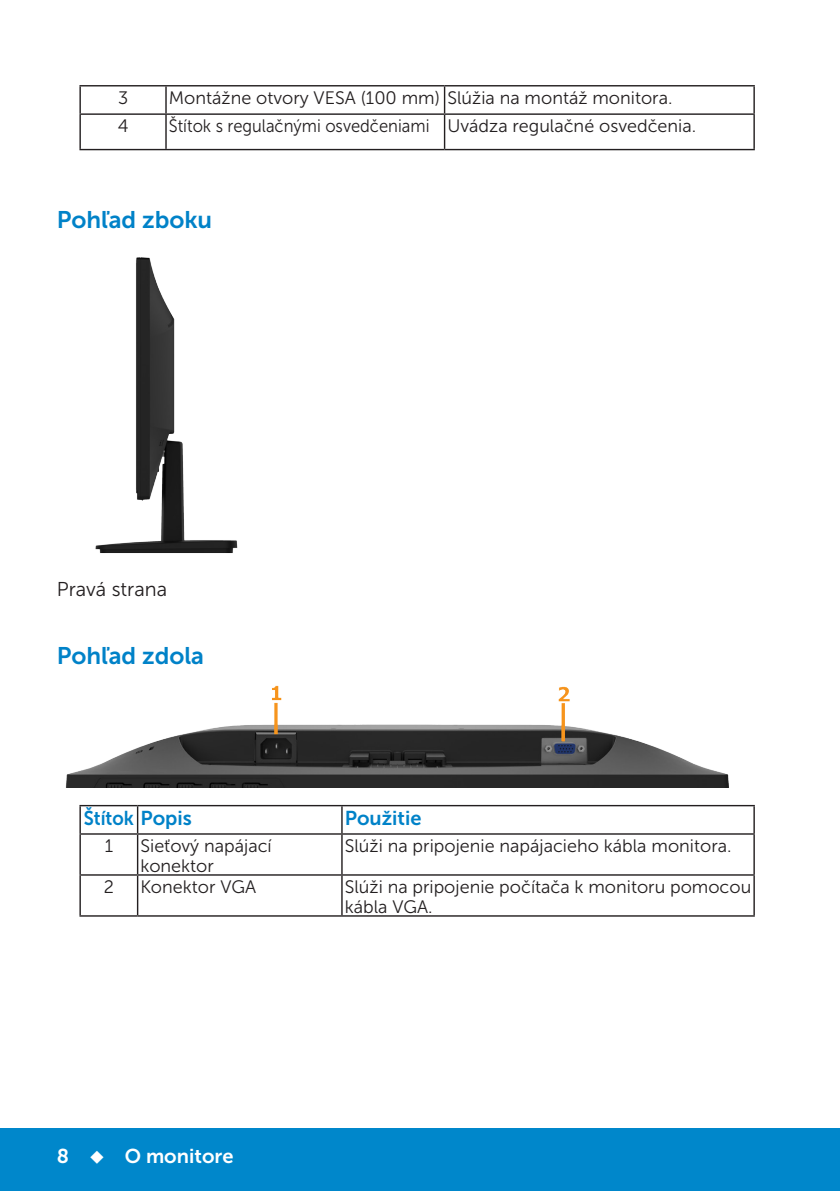
<style>
.page{position:relative;width:840px;height:1191px;background:#fff}
.page>*{position:absolute;margin:0;border:0;box-sizing:border-box;transform-origin:0 0}
.Head2{font:24px "Museo Sans For Dell 700";color:#0082c8}
.t1{font:20px "Museo Sans For Dell 700";color:#fff}
.body{font:20px "Museo Sans For Dell 300";color:#231f20}
.Table_Head{font:20px "Museo Sans For Dell 700";color:#0082c8;scale:.91 1}
.Table_Head-2{font:20px "Museo Sans For Dell 700";color:#0082c8}
.Table_Paragraph{font:18px/20px "Museo Sans For Dell 300";color:#231f20}
.Table_Paragraph-2{font:18px "Museo Sans For Dell 300";color:#231f20;scale:.92 1}
</style>
<div class="page">
<div style="left:0;top:1128px;width:839px;height:63px;background:#0087cb"></div>
<hr style="left:79px;top:85px;width:87px;height:1px;background:#231f20">
<hr style="left:79px;top:86px;width:2px;height:27px;background:#231f20">
<hr style="left:166px;top:85px;width:278px;height:1px;background:#231f20">
<hr style="left:165px;top:86px;width:2px;height:27px;background:#231f20">
<hr style="left:444px;top:85px;width:310px;height:1px;background:#231f20">
<hr style="left:443px;top:86px;width:2px;height:27px;background:#231f20">
<svg style="left:753px;top:86px;width:1px;height:27px"></svg>
<hr style="left:79px;top:113px;width:87px;height:2px;background:#231f20">
<hr style="left:79px;top:115px;width:2px;height:34px;background:#231f20">
<hr style="left:166px;top:113px;width:278px;height:2px;background:#231f20">
<hr style="left:165px;top:115px;width:2px;height:34px;background:#231f20">
<hr style="left:444px;top:113px;width:310px;height:2px;background:#231f20">
<hr style="left:443px;top:115px;width:2px;height:34px;background:#231f20">
<hr style="left:753px;top:115px;width:1px;height:34px;background:#231f20">
<hr style="left:79px;top:149px;width:87px;height:1px;background:#231f20">
<hr style="left:166px;top:149px;width:278px;height:1px;background:#231f20">
<hr style="left:444px;top:149px;width:310px;height:1px;background:#231f20">
<img style="left:95px;top:257px;width:143px;height:296px">
<img style="left:65px;top:685px;width:664px;height:103px">
<hr style="left:79px;top:805px;width:58px;height:1px;background:#231f20">
<hr style="left:79px;top:806px;width:2px;height:27px;background:#231f20">
<hr style="left:137px;top:805px;width:205px;height:1px;background:#231f20">
<svg style="left:137px;top:806px;width:1px;height:27px"></svg>
<hr style="left:342px;top:805px;width:412px;height:1px;background:#231f20">
<svg style="left:341px;top:806px;width:1px;height:27px"></svg>
<svg style="left:753px;top:806px;width:1px;height:27px"></svg>
<hr style="left:79px;top:833px;width:58px;height:1px;background:#231f20">
<hr style="left:79px;top:834px;width:2px;height:40px;background:#231f20">
<hr style="left:137px;top:833px;width:205px;height:1px;background:#231f20">
<hr style="left:137px;top:834px;width:1px;height:40px;background:#231f20">
<hr style="left:342px;top:833px;width:412px;height:1px;background:#231f20">
<hr style="left:341px;top:834px;width:1px;height:40px;background:#231f20">
<hr style="left:753px;top:834px;width:1px;height:40px;background:#231f20">
<hr style="left:79px;top:874px;width:58px;height:1px;background:#231f20">
<hr style="left:79px;top:875px;width:2px;height:40px;background:#231f20">
<hr style="left:137px;top:874px;width:205px;height:1px;background:#231f20">
<hr style="left:137px;top:875px;width:1px;height:40px;background:#231f20">
<hr style="left:342px;top:874px;width:412px;height:1px;background:#231f20">
<hr style="left:341px;top:875px;width:1px;height:40px;background:#231f20">
<hr style="left:753px;top:875px;width:1px;height:40px;background:#231f20">
<hr style="left:79px;top:915px;width:58px;height:1px;background:#231f20">
<hr style="left:137px;top:915px;width:205px;height:1px;background:#231f20">
<hr style="left:342px;top:915px;width:412px;height:1px;background:#231f20">
<p class="Table_Paragraph" style="left:118px;top:88px;width:12px">3</p>
<p class="Table_Paragraph" style="left:169px;top:88px;width:505px">Montážne otvory VESA (100 mm) Slúžia na montáž monitora.</p>
<p class="Table_Paragraph" style="left:118px;top:116px;width:12px">4</p>
<p class="Table_Paragraph-2" style="left:169px;top:116px;width:285px">Štítok s regulačnými osvedčeniami</p>
<p class="Table_Paragraph" style="left:447px;top:116px;width:250px">Uvádza regulačné osvedčenia.</p>
<p class="Head2" style="left:57px;top:206px;width:157px">Pohľad zboku</p>
<p class="body" style="left:57px;top:578px;width:112px">Pravá strana</p>
<p class="Head2" style="left:57px;top:642px;width:149px">Pohľad zdola</p>
<p class="Table_Head" style="left:84px;top:807px;width:120px">Štítok Popis</p>
<p class="Table_Head-2" style="left:344px;top:807px;width:78px">Použitie</p>
<p class="Table_Paragraph" style="left:105px;top:836px;width:10px">1</p>
<p class="Table_Paragraph" style="left:140px;top:836px;width:133px">Sieťový napájací konektor</p>
<p class="Table_Paragraph" style="left:344px;top:836px;width:388px">Slúži na pripojenie napájacieho kábla monitora.</p>
<p class="Table_Paragraph" style="left:104px;top:877px;width:12px">2</p>
<p class="Table_Paragraph" style="left:140px;top:877px;width:117px">Konektor VGA</p>
<p class="Table_Paragraph" style="left:344px;top:877px;width:408px">Slúži na pripojenie počítača k monitoru pomocou kábla VGA.</p>
<p class="t1" style="left:57px;top:1144px;width:178px">8 ◆ O monitore</p>
</div>
